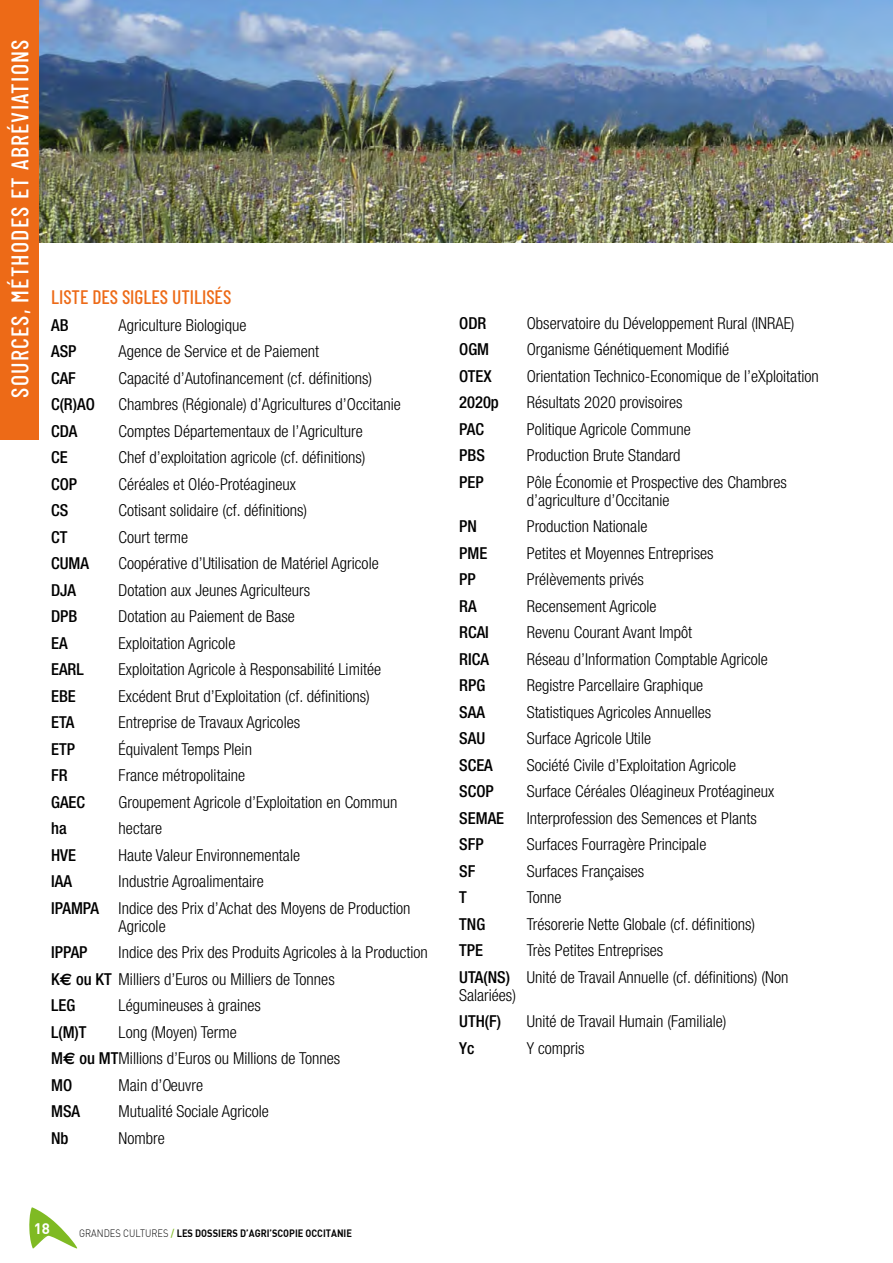
<style>
.page{position:relative;width:893px;height:1263px;background:#fff}
.page>*{position:absolute;margin:0;border:0;box-sizing:border-box;transform-origin:0 0}
.t1{font:500 24px "Barlow Condensed";letter-spacing:.05em;color:#fff}
.t2{font:500 19.5px "Barlow Condensed";color:#ed6a17}
.t3{font:300 condensed 16.5px/26.5px "Helvetica Neue";color:#000}
.t4{font:500 condensed 16.5px "Helvetica Neue";color:#000}
.t5{font:15px "DIN Bold";color:#fff}
.t6{font:10.5px "DIN Bold";color:#000;scale:.88 1}
.s1{font-weight:500}
.s2{font-family:"Euro Sans";font-weight:700;font-stretch:normal}
.s3{font-family:"DIN";font-weight:300}
.s4{font-family:"DIN";font-weight:500;color:#7fba23}
</style>
<div class="page">
<svg style="left:29px;top:1207px;width:48px;height:41px"></svg>
<img style="left:38px;top:0;width:855px;height:242px">
<div style="left:0;top:0;width:38px;height:440px;background:#ed6a17"></div>
<h1 class="t1" style="left:3px;top:398px;width:360px;rotate:-90deg">SOURCES, MÉTHODES ET ABRÉVIATIONS</h1>
<p class="t2" style="left:51px;top:283px;width:182px">LISTE DES SIGLES UTILISÉS</p>
<p class="t4" style="left:51px;top:315px;width:19px">AB</p>
<p class="t3" style="left:119px;top:311px;width:129px">Agriculture Biologique</p>
<p class="t4" style="left:51px;top:342px;width:27px">ASP</p>
<p class="t3" style="left:119px;top:338px;width:202px">Agence de Service et de Paiement</p>
<p class="t4" style="left:51px;top:368px;width:26px">CAF</p>
<p class="t3" style="left:119px;top:364px;width:255px">Capacité d’Autofinancement (cf. définitions)</p>
<p class="t4" style="left:51px;top:395px;width:45px">C(R)AO</p>
<p class="t3" style="left:119px;top:391px;width:284px">Chambres (Régionale) d’Agricultures d’Occitanie</p>
<p class="t4" style="left:51px;top:421px;width:28px">CDA</p>
<p class="t3" style="left:119px;top:417px;width:246px">Comptes Départementaux de l’Agriculture</p>
<p class="t4" style="left:51px;top:447px;width:18px">CE</p>
<p class="t3" style="left:119px;top:444px;width:248px">Chef d’exploitation agricole (cf. définitions)</p>
<p class="t4" style="left:51px;top:474px;width:27px">COP</p>
<p class="t3" style="left:119px;top:470px;width:179px">Céréales et Oléo-Protéagineux</p>
<p class="t4" style="left:51px;top:500px;width:19px">CS</p>
<p class="t3" style="left:119px;top:497px;width:190px">Cotisant solidaire (cf. définitions)</p>
<p class="t4" style="left:51px;top:527px;width:18px">CT</p>
<p class="t3" style="left:119px;top:523px;width:71px">Court terme</p>
<p class="t4" style="left:51px;top:553px;width:39px">CUMA</p>
<p class="t3" style="left:119px;top:550px;width:262px">Coopérative d’Utilisation de Matériel Agricole</p>
<p class="t4" style="left:51px;top:580px;width:27px">DJA</p>
<p class="t3" style="left:119px;top:576px;width:193px">Dotation aux Jeunes Agriculteurs</p>
<p class="t4" style="left:51px;top:606px;width:28px">DPB</p>
<p class="t3" style="left:119px;top:603px;width:178px">Dotation au Paiement de Base</p>
<p class="t4" style="left:51px;top:633px;width:18px">EA</p>
<p class="t3" style="left:119px;top:629px;width:118px">Exploitation Agricole</p>
<p class="t4" style="left:51px;top:659px;width:34px">EARL</p>
<p class="t3" style="left:119px;top:656px;width:264px">Exploitation Agricole à Responsabilité Limitée</p>
<p class="t4" style="left:51px;top:686px;width:26px">EBE</p>
<p class="t3" style="left:119px;top:682px;width:253px">Excédent Brut d’Exploitation (cf. définitions)</p>
<p class="t4" style="left:51px;top:712px;width:25px">ETA</p>
<p class="t3" style="left:119px;top:709px;width:183px">Entreprise de Travaux Agricoles</p>
<p class="t4" style="left:51px;top:739px;width:25px">ETP</p>
<p class="t3" style="left:119px;top:735px;width:135px">Équivalent Temps Plein</p>
<p class="t4" style="left:51px;top:765px;width:18px">FR</p>
<p class="t3" style="left:119px;top:762px;width:128px">France métropolitaine</p>
<p class="t4" style="left:51px;top:792px;width:35px">GAEC</p>
<p class="t3" style="left:119px;top:788px;width:280px">Groupement Agricole d’Exploitation en Commun</p>
<p class="t4" style="left:51px;top:818px;width:17px">ha</p>
<p class="t3" style="left:119px;top:815px;width:45px">hectare</p>
<p class="t4" style="left:51px;top:845px;width:27px">HVE</p>
<p class="t3" style="left:119px;top:841px;width:183px">Haute Valeur Environnementale</p>
<p class="t4" style="left:51px;top:871px;width:22px">IAA</p>
<p class="t3" style="left:51px;top:868px;width:361px;text-indent:68px">Industrie Agroalimentaire<br><span class="s1">IPAMPA</span> Indice des Prix d’Achat des Moyens de Production</p>
<p class="t3" style="left:119px;top:912px;width:49px">Agricole</p>
<p class="t4" style="left:51px;top:942px;width:38px">IPPAP</p>
<p class="t3" style="left:51px;top:939px;width:378px;text-indent:68px">Indice des Prix des Produits Agricoles à la Production<br><span class="s1">K</span><span class="s2">€</span> <span class="s1">ou KT</span> Milliers d’Euros ou Milliers de Tonnes<br><span class="s1">LEG</span></p>
<p class="t3" style="left:119px;top:992px;width:144px">Légumineuses à graines</p>
<p class="t4" style="left:51px;top:1022px;width:37px">L(M)T</p>
<p class="t3" style="left:51px;top:1018px;width:291px;text-indent:68px">Long (Moyen) Terme<br><span class="s1">M</span><span class="s2">€</span> <span class="s1">ou MT</span>Millions d’Euros ou Millions de Tonnes<br><span class="s1">MO</span></p>
<p class="t3" style="left:119px;top:1071px;width:86px">Main d’Oeuvre</p>
<p class="t4" style="left:51px;top:1101px;width:31px">MSA</p>
<p class="t3" style="left:119px;top:1098px;width:152px">Mutualité Sociale Agricole</p>
<p class="t4" style="left:51px;top:1128px;width:19px">Nb</p>
<p class="t3" style="left:119px;top:1124px;width:48px">Nombre</p>
<p class="t5" style="left:34px;top:1219px;width:18px">18</p>
<p class="t6" style="left:79px;top:1226px;width:311px"><span class="s3">GRANDES CULTURES</span> <span class="s4">/</span> LES DOSSIERS D’AGRI’SCOPIE OCCITANIE</p>
<p class="t4" style="left:459px;top:313px;width:29px">ODR</p>
<p class="t3" style="left:527px;top:309px;width:269px">Observatoire du Développement Rural (INRAE)</p>
<p class="t4" style="left:459px;top:340px;width:31px">OGM</p>
<p class="t3" style="left:527px;top:336px;width:204px">Organisme Génétiquement Modifié</p>
<p class="t4" style="left:459px;top:366px;width:34px">OTEX</p>
<p class="t3" style="left:527px;top:362px;width:293px">Orientation Technico-Economique de l’eXploitation</p>
<p class="t4" style="left:459px;top:393px;width:41px">2020p</p>
<p class="t3" style="left:527px;top:389px;width:157px">Résultats 2020 provisoires</p>
<p class="t4" style="left:459px;top:419px;width:26px">PAC</p>
<p class="t3" style="left:527px;top:415px;width:166px">Politique Agricole Commune</p>
<p class="t4" style="left:459px;top:446px;width:27px">PBS</p>
<p class="t3" style="left:527px;top:442px;width:155px">Production Brute Standard</p>
<p class="t4" style="left:459px;top:472px;width:26px">PEP</p>
<p class="t3" style="left:527px;top:473px;width:262px;line-height:18px">Pôle Économie et Prospective des Chambres d’agriculture d’Occitanie</p>
<p class="t4" style="left:459px;top:517px;width:19px">PN</p>
<p class="t3" style="left:527px;top:513px;width:122px">Production Nationale</p>
<p class="t4" style="left:459px;top:543px;width:30px">PME</p>
<p class="t3" style="left:527px;top:539px;width:188px">Petites et Moyennes Entreprises</p>
<p class="t4" style="left:459px;top:570px;width:18px">PP</p>
<p class="t3" style="left:527px;top:566px;width:119px">Prélèvements privés</p>
<p class="t4" style="left:459px;top:596px;width:19px">RA</p>
<p class="t3" style="left:527px;top:592px;width:131px">Recensement Agricole</p>
<p class="t4" style="left:459px;top:622px;width:31px">RCAI</p>
<p class="t3" style="left:527px;top:619px;width:167px">Revenu Courant Avant Impôt</p>
<p class="t4" style="left:459px;top:649px;width:31px">RICA</p>
<p class="t3" style="left:527px;top:645px;width:243px">Réseau d’Information Comptable Agricole</p>
<p class="t4" style="left:459px;top:675px;width:27px">RPG</p>
<p class="t3" style="left:527px;top:672px;width:178px">Registre Parcellaire Graphique</p>
<p class="t4" style="left:459px;top:702px;width:27px">SAA</p>
<p class="t3" style="left:527px;top:698px;width:186px">Statistiques Agricoles Annuelles</p>
<p class="t4" style="left:459px;top:728px;width:27px">SAU</p>
<p class="t3" style="left:527px;top:725px;width:126px">Surface Agricole Utile</p>
<p class="t4" style="left:459px;top:755px;width:35px">SCEA</p>
<p class="t3" style="left:527px;top:751px;width:211px">Société Civile d’Exploitation Agricole</p>
<p class="t4" style="left:459px;top:781px;width:36px">SCOP</p>
<p class="t3" style="left:527px;top:778px;width:249px">Surface Céréales Oléagineux Protéagineux</p>
<p class="t4" style="left:459px;top:808px;width:46px">SEMAE</p>
<p class="t3" style="left:527px;top:804px;width:232px">Interprofession des Semences et Plants</p>
<p class="t4" style="left:459px;top:834px;width:26px">SFP</p>
<p class="t3" style="left:527px;top:831px;width:181px">Surfaces Fourragère Principale</p>
<p class="t4" style="left:459px;top:861px;width:18px">SF</p>
<p class="t3" style="left:527px;top:857px;width:119px">Surfaces Françaises</p>
<p class="t4" style="left:459px;top:887px;width:9px">T</p>
<p class="t3" style="left:527px;top:884px;width:36px">Tonne</p>
<p class="t4" style="left:459px;top:914px;width:27px">TNG</p>
<p class="t3" style="left:527px;top:910px;width:230px">Trésorerie Nette Globale (cf. définitions)</p>
<p class="t4" style="left:459px;top:940px;width:25px">TPE</p>
<p class="t3" style="left:459px;top:937px;width:331px;text-indent:68px">Très Petites Entreprises<br><span class="s1">UTA(NS)</span> Unité de Travail Annuelle (cf. définitions) (Non</p>
<p class="t3" style="left:459px;top:981px;width:58px">Salariées)</p>
<p class="t4" style="left:459px;top:1011px;width:43px">UTH(F)</p>
<p class="t3" style="left:527px;top:1008px;width:201px">Unité de Travail Humain (Familiale)</p>
<p class="t4" style="left:459px;top:1038px;width:17px">Yc</p>
<p class="t3" style="left:527px;top:1034px;width:59px">Y compris</p>
</div>
